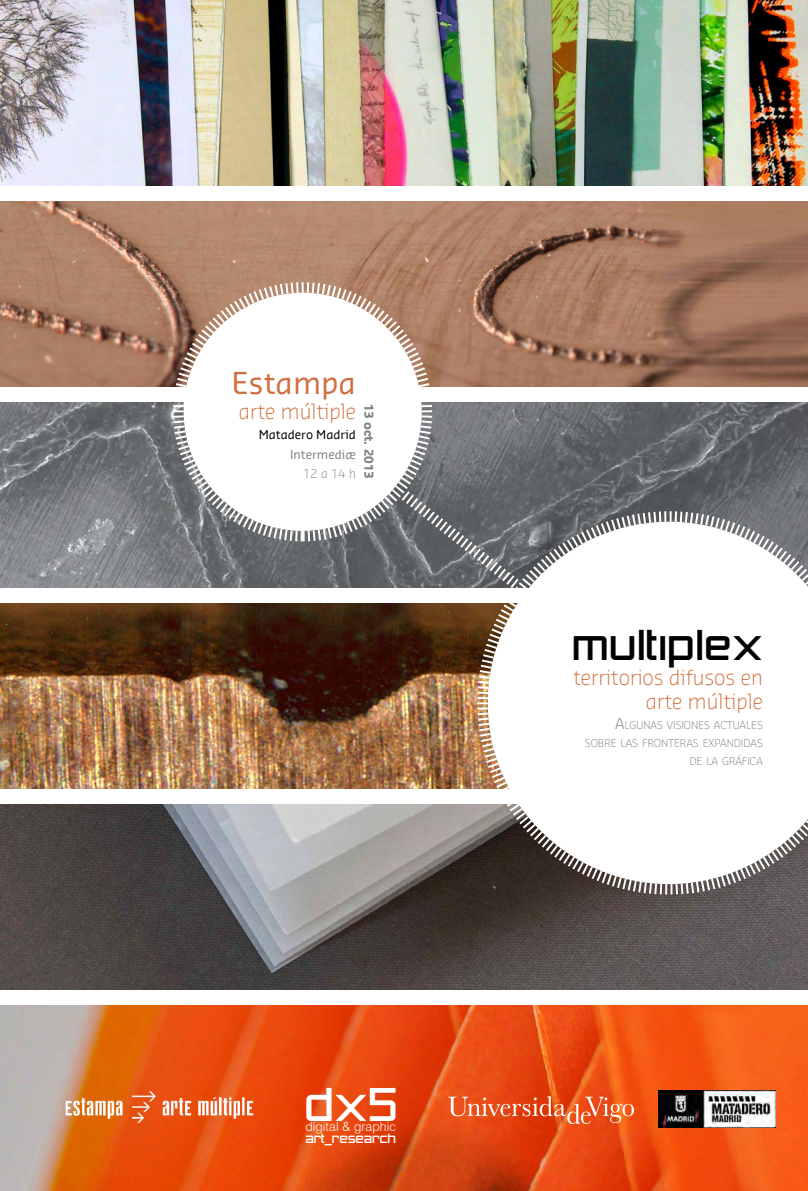
<style>
.page{position:relative;width:808px;height:1191px;background:#fff}
.page>*{position:absolute;margin:0;border:0;box-sizing:border-box;transform-origin:0 0}
.t1{font:44.1px "Zero Threes";color:#fff}
.t2{font:40.2px "Zero Threes";color:#000}
.t3{font:29.4px "Sansa Normal";color:#cf6f3f}
.t4{font:300 20.4px/24.5px "Sansa";color:#cf6f3f;text-align:right}
.t5{font:300 12.6px "Swiss 721 BT";letter-spacing:.01em;color:#fff}
.t6{font:12.45px "Zero Threes";letter-spacing:-.015em;color:#fff}
.t7{font:12px "Sansa Normal";color:#000}
.t8{font:700 12px "Sansa";color:#808285}
.t9{font:12px "Sansa Normal";color:#808285}
.t10{font:300 12px "Sansa";color:#808285}
.t11{font:300 10.5px/18px "Sansa";color:#808285;text-align:right}
.s1{font-size:15px}
</style>
<div class="page">
<img style="left:0;top:201px;width:808px;height:185px">
<img style="left:0;top:402px;width:808px;height:185px">
<img style="left:0;top:603px;width:462px;height:185px">
<img style="left:0;top:804px;width:808px;height:185px">
<img style="left:0;top:1006px;width:808px;height:185px">
<img style="left:462px;top:496px;width:346px;height:414px">
<svg style="left:475px;top:509px;width:333px;height:387px"></svg>
<svg style="left:171px;top:280px;width:263px;height:263px"></svg>
<svg style="left:400px;top:489px;width:121px;height:101px"></svg>
<img style="left:0;top:0;width:808px;height:185px">
<img style="left:48px;top:1073px;width:223px;height:71px">
<img style="left:449px;top:1096px;width:185px;height:27px">
<img style="left:658px;top:1090px;width:117px;height:37px">
<h3 class="t3" style="left:231px;top:364px;width:126px">Estampa</h3>
<h3 class="t4" style="left:239px;top:399px;width:118px">arte múltiple</h3>
<p class="t7" style="left:259px;top:427px;width:99px">Matadero Madrid</p>
<p class="t9" style="left:290px;top:446px;width:67px">Intermediæ</p>
<p class="t10" style="left:303px;top:466px;width:55px">12 a 14 h</p>
<p class="t8" style="left:377px;top:404px;width:76px;rotate:90deg">13 oct. 2013</p>
<h1 class="t1" style="left:304px;top:1080px;width:95px">dx5</h1>
<p class="t5" style="left:305px;top:1119px;width:92px">digital &amp; graphic</p>
<p class="t6" style="left:305px;top:1131px;width:92px">art_research</p>
<h2 class="t2" style="left:572px;top:624px;width:193px">multiplex</h2>
<h3 class="t4" style="left:573px;top:664px;width:191px">territorios difusos en arte múltiple</h3>
<p class="t11" style="left:585px;top:716px;width:179px"><span class="s1">A</span>LGUNAS VISIONES ACTUALES<br>SOBRE LAS FRONTERAS EXPANDIDAS<br>DE LA GRÁFICA</p>
</div>
